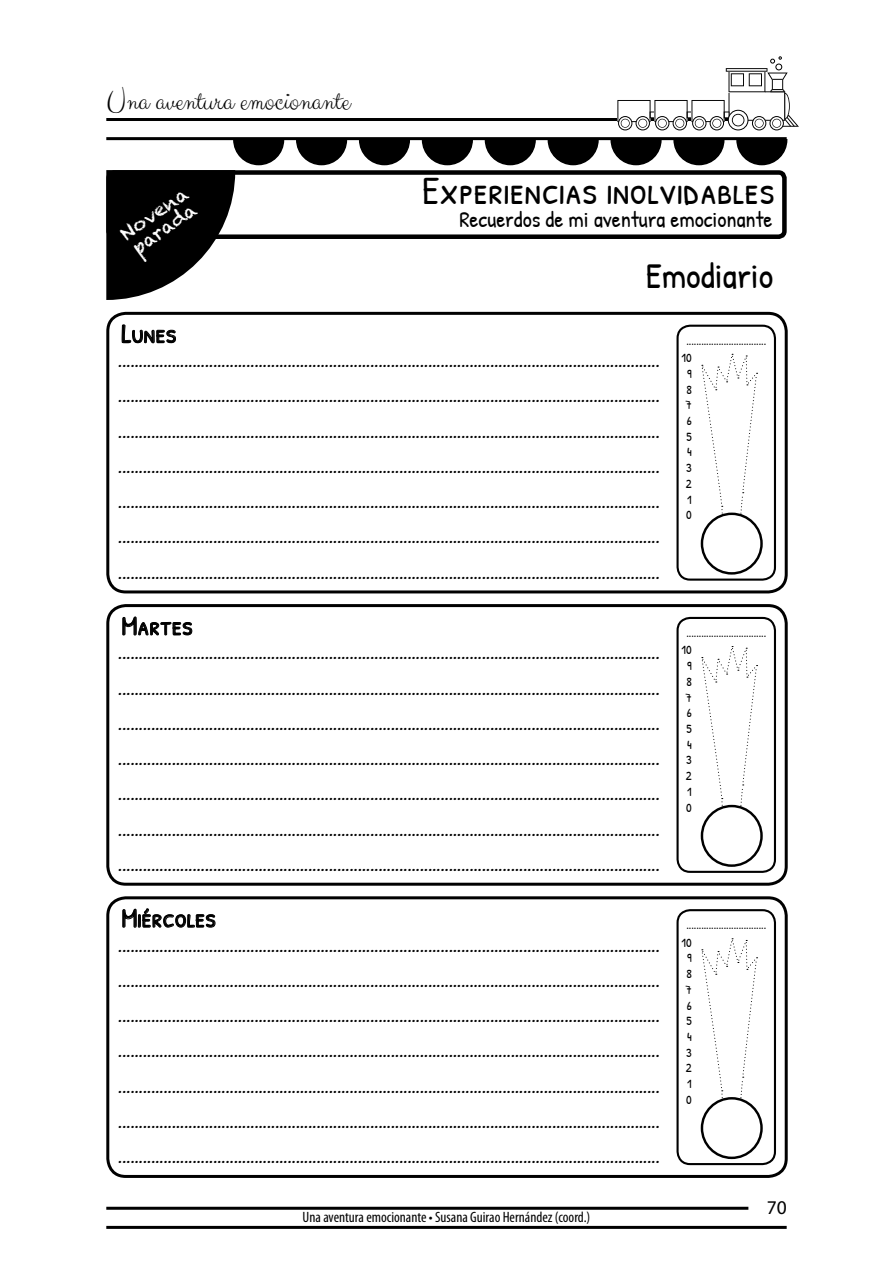
<style>
.page{position:relative;width:893px;height:1263px;background:#fff}
.page>*{position:absolute;margin:0;border:0;box-sizing:border-box;transform-origin:0 0}
.t1{font:39px "Patrick Hand SC";color:#000}
.t2{font:36px "Patrick Hand";color:#000}
.t3{font:29.55px "Clicker Script";color:#000}
.t4{font:27px "Patrick Hand SC";color:#000}
.t5{font:22.5px "Patrick Hand";color:#000}
.t6{font:19.5px/35.2px "Julius B Thyssen";color:#000;text-align:justify}
.t7{font:19.5px "Myriad Pro";color:#000}
.t8{font:18.9px/18px "Chalkduster";color:#fff}
.t9{font:condensed 15px "Myriad Pro";color:#000}
.t10{font:12.6px/15.8px "Patrick Hand";color:#000;text-align:center}
.t11{font:11.7px "Patrick Hand SC";color:#000}
</style>
<div class="page">
<hr style="left:106px;top:1207px;width:642px;height:3px;background:#000">
<hr style="left:106px;top:1226px;width:681px;height:3px;background:#000">
<div style="left:106px;top:170px;width:681px;height:69px;border:5px solid #000;border-radius:6px"></div>
<svg style="left:106px;top:140px;width:179px;height:160px"></svg>
<svg style="left:295px;top:140px;width:53px;height:26px"></svg>
<svg style="left:358px;top:140px;width:53px;height:26px"></svg>
<svg style="left:421px;top:140px;width:53px;height:26px"></svg>
<svg style="left:484px;top:140px;width:53px;height:26px"></svg>
<svg style="left:547px;top:140px;width:52px;height:26px"></svg>
<svg style="left:610px;top:140px;width:52px;height:26px"></svg>
<svg style="left:673px;top:140px;width:52px;height:26px"></svg>
<svg style="left:735px;top:139px;width:53px;height:27px"></svg>
<hr style="left:106px;top:118px;width:681px;height:3px;background:#000">
<hr style="left:106px;top:137px;width:681px;height:3px;background:#000">
<div style="left:618px;top:116px;width:14px;height:14px;border:1px solid #000;border-radius:50%"></div>
<div style="left:636px;top:117px;width:13px;height:13px;background:#1b1b1b;border-radius:50%"></div>
<div style="left:636px;top:116px;width:14px;height:14px;border:1px solid #000;border-radius:50%"></div>
<div style="left:656px;top:117px;width:13px;height:13px;background:#191919;border-radius:50%"></div>
<div style="left:655px;top:116px;width:14px;height:14px;border:1px solid #000;border-radius:50%"></div>
<div style="left:673px;top:117px;width:13px;height:13px;background:#1e1e1e;border-radius:50%"></div>
<div style="left:673px;top:116px;width:14px;height:14px;border:1px solid #000;border-radius:50%"></div>
<div style="left:693px;top:117px;width:13px;height:13px;background:#171717;border-radius:50%"></div>
<div style="left:692px;top:116px;width:14px;height:14px;border:1px solid #000;border-radius:50%"></div>
<div style="left:710px;top:117px;width:13px;height:13px;background:#232323;border-radius:50%"></div>
<div style="left:710px;top:116px;width:14px;height:14px;border:1px solid #000;border-radius:50%"></div>
<div style="left:752px;top:116px;width:14px;height:14px;border:1px solid #000;border-radius:50%"></div>
<div style="left:728px;top:110px;width:20px;height:20px;border:1px solid #000;border-radius:50%"></div>
<div style="left:769px;top:116px;width:15px;height:14px;border:1px solid #000;border-radius:50%"></div>
<svg style="left:617px;top:56px;width:182px;height:72px"></svg>
<div style="left:106px;top:312px;width:682px;height:281px;border:3px solid #000;border-radius:18px"></div>
<svg style="left:701px;top:354px;width:62px;height:221px"></svg>
<div style="left:676px;top:325px;width:100px;height:256px;border:2px solid #000;border-radius:13px"></div>
<svg style="left:121px;top:324px;width:55px;height:20px"></svg>
<div style="left:106px;top:604px;width:682px;height:282px;border:3px solid #000;border-radius:18px"></div>
<svg style="left:701px;top:646px;width:62px;height:221px"></svg>
<div style="left:676px;top:617px;width:100px;height:256px;border:2px solid #000;border-radius:13px"></div>
<svg style="left:122px;top:616px;width:71px;height:20px"></svg>
<div style="left:106px;top:896px;width:682px;height:282px;border:3px solid #000;border-radius:18px"></div>
<svg style="left:701px;top:938px;width:62px;height:221px"></svg>
<div style="left:676px;top:909px;width:100px;height:256px;border:2px solid #000;border-radius:13px"></div>
<svg style="left:122px;top:908px;width:94px;height:20px"></svg>
<h3 class="t3" style="left:106px;top:82px;width:245px">Una aventura emocionante</h3>
<p class="t8" style="left:117px;top:229px;width:80px;rotate:-35deg">Novena parada</p>
<h3 class="t4" style="left:121px;top:315px;width:57px">Lunes</h3>
<h1 class="t1" style="left:422px;top:164px;width:354px">Experiencias inolvidables</h1>
<p class="t5" style="left:459px;top:203px;width:314px">Recuerdos de mi aventura emocionante</p>
<h2 class="t2" style="left:646px;top:251px;width:129px">Emodiario</h2>
<p class="t11" style="left:686px;top:333px;width:81px">................................</p>
<p class="t6" style="left:118px;top:344px;width:543px">................................................................................................................................... ................................................................................................................................... ................................................................................................................................... ................................................................................................................................... ................................................................................................................................... ................................................................................................................................... ...................................................................................................................................</p>
<p class="t10" style="left:682px;top:350px;width:12px">10<br>9<br>8<br>7<br>6<br>5<br>4<br>3<br>2<br>1<br>0</p>
<h3 class="t4" style="left:121px;top:607px;width:73px">Martes</h3>
<p class="t11" style="left:686px;top:625px;width:81px">................................</p>
<p class="t6" style="left:118px;top:636px;width:543px">................................................................................................................................... ................................................................................................................................... ................................................................................................................................... ................................................................................................................................... ................................................................................................................................... ................................................................................................................................... ...................................................................................................................................</p>
<p class="t10" style="left:682px;top:642px;width:12px">10<br>9<br>8<br>7<br>6<br>5<br>4<br>3<br>2<br>1<br>0</p>
<h3 class="t4" style="left:121px;top:899px;width:96px">Miércoles</h3>
<p class="t11" style="left:686px;top:917px;width:81px">................................</p>
<p class="t6" style="left:118px;top:928px;width:543px">................................................................................................................................... ................................................................................................................................... ................................................................................................................................... ................................................................................................................................... ................................................................................................................................... ................................................................................................................................... ...................................................................................................................................</p>
<p class="t10" style="left:682px;top:934px;width:12px">10<br>9<br>8<br>7<br>6<br>5<br>4<br>3<br>2<br>1<br>0</p>
<p class="t9" style="left:303px;top:1208px;width:289px">Una aventura emocionante • Susana Guirao Hernández (coord.)</p>
<p class="t7" style="left:767px;top:1195px;width:22px">70</p>
</div>
